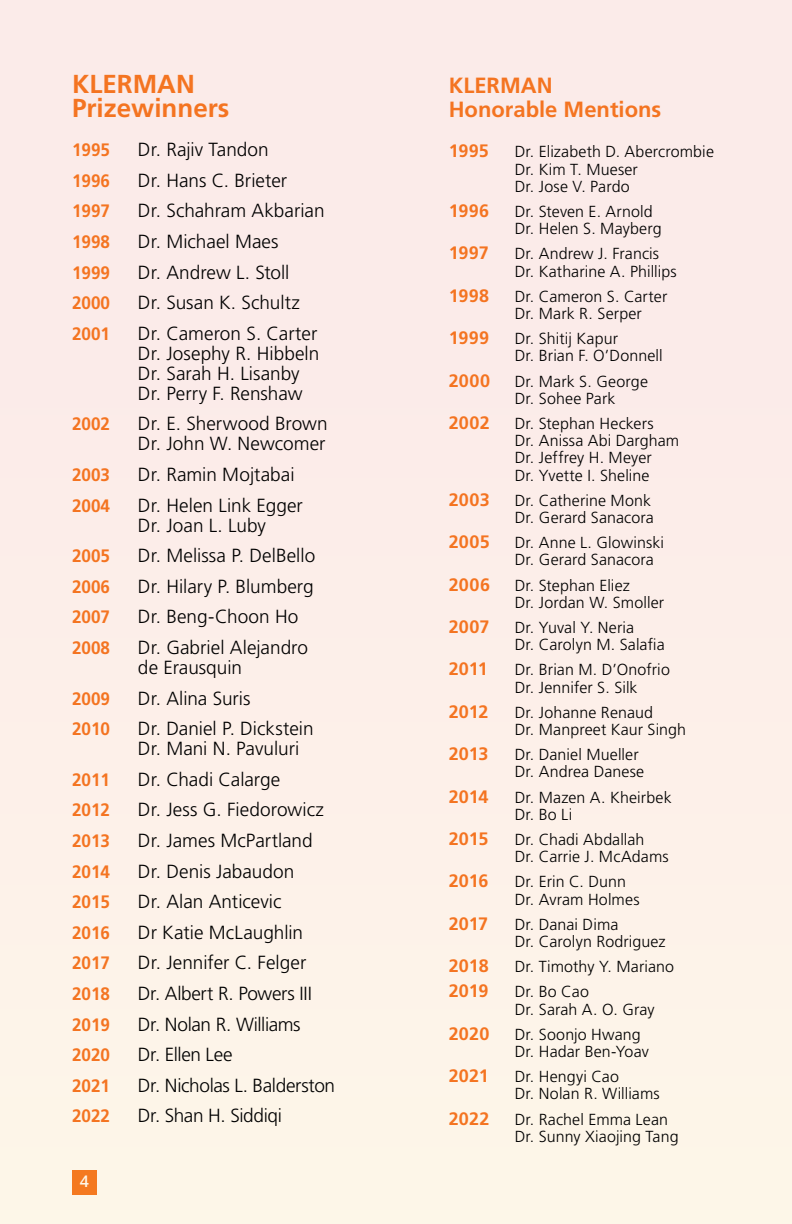
<style>
.page{position:relative;width:792px;height:1224px;background:#fceee9}
.page>*{position:absolute;margin:0;border:0;box-sizing:border-box;transform-origin:0 0}
.t1{font:700 26px/24px "Frutiger LT Std";color:#f47421}
.t2{font:700 22px/24px "Frutiger LT Std";color:#f47421}
.t3{font:300 19px/20px "Frutiger LT Std";color:#000}
.t4{font:300 19px "Frutiger LT Std";letter-spacing:-.02em;color:#000}
.t5{font:700 18px "Frutiger LT Std";color:#f47421;scale:.95 1}
.t6{font:700 18px "Frutiger LT Std";color:#f47421}
.t7{font:300 16px/17.2px "Frutiger LT Std";letter-spacing:.005em;color:#000}
.t8{font:600 16px "Open Sans";color:#fff}
</style>
<div class="page">
<h1 class="t1" style="left:72px;top:72px;width:159px">KLERMAN<br>Prizewinners</h1>
<p class="t5" style="left:72px;top:139px;width:42px">1995</p>
<p class="t3" style="left:138px;top:140px;width:132px">Dr. Rajiv Tandon</p>
<p class="t5" style="left:72px;top:170px;width:42px">1996</p>
<p class="t3" style="left:138px;top:171px;width:151px">Dr. Hans C. Brieter</p>
<p class="t5" style="left:72px;top:201px;width:42px">1997</p>
<p class="t3" style="left:138px;top:201px;width:188px">Dr. Schahram Akbarian</p>
<p class="t5" style="left:72px;top:231px;width:42px">1998</p>
<p class="t3" style="left:138px;top:232px;width:142px">Dr. Michael Maes</p>
<p class="t5" style="left:72px;top:262px;width:42px">1999</p>
<p class="t3" style="left:138px;top:262px;width:153px">Dr. Andrew L. Stoll</p>
<p class="t5" style="left:72px;top:292px;width:42px">2000</p>
<p class="t3" style="left:138px;top:293px;width:163px">Dr. Susan K. Schultz</p>
<p class="t5" style="left:72px;top:323px;width:42px">2001</p>
<p class="t3" style="left:138px;top:324px;width:183px">Dr. Cameron S. Carter<br>Dr. Josephy R. Hibbeln<br>Dr. Sarah H. Lisanby<br>Dr. Perry F. Renshaw</p>
<p class="t5" style="left:72px;top:414px;width:42px">2002</p>
<p class="t3" style="left:138px;top:414px;width:191px">Dr. E. Sherwood Brown<br>Dr. John W. Newcomer</p>
<p class="t5" style="left:72px;top:464px;width:42px">2003</p>
<p class="t3" style="left:138px;top:465px;width:158px">Dr. Ramin Mojtabai</p>
<p class="t5" style="left:72px;top:495px;width:42px">2004</p>
<p class="t3" style="left:138px;top:495px;width:166px">Dr. Helen Link Egger<br>Dr. Joan L. Luby</p>
<p class="t5" style="left:72px;top:545px;width:42px">2005</p>
<p class="t3" style="left:138px;top:546px;width:179px">Dr. Melissa P. DelBello</p>
<p class="t5" style="left:72px;top:576px;width:42px">2006</p>
<p class="t3" style="left:138px;top:577px;width:177px">Dr. Hilary P. Blumberg</p>
<p class="t5" style="left:72px;top:607px;width:42px">2007</p>
<p class="t3" style="left:138px;top:607px;width:162px">Dr. Beng-Choon Ho</p>
<p class="t5" style="left:72px;top:637px;width:42px">2008</p>
<p class="t3" style="left:138px;top:638px;width:172px">Dr. Gabriel Alejandro de Erausquin</p>
<p class="t5" style="left:72px;top:688px;width:42px">2009</p>
<p class="t3" style="left:138px;top:688px;width:114px">Dr. Alina Suris</p>
<p class="t5" style="left:72px;top:718px;width:42px">2010</p>
<p class="t3" style="left:138px;top:719px;width:177px">Dr. Daniel P. Dickstein<br>Dr. Mani N. Pavuluri</p>
<p class="t5" style="left:72px;top:769px;width:42px">2011</p>
<p class="t3" style="left:138px;top:770px;width:144px">Dr. Chadi Calarge</p>
<p class="t5" style="left:72px;top:800px;width:42px">2012</p>
<p class="t3" style="left:138px;top:800px;width:188px">Dr. Jess G. Fiedorowicz</p>
<p class="t5" style="left:72px;top:830px;width:42px">2013</p>
<p class="t3" style="left:138px;top:831px;width:176px">Dr. James McPartland</p>
<p class="t5" style="left:72px;top:861px;width:42px">2014</p>
<p class="t3" style="left:138px;top:861px;width:158px">Dr. Denis Jabaudon</p>
<p class="t5" style="left:72px;top:891px;width:42px">2015</p>
<p class="t3" style="left:138px;top:892px;width:145px">Dr. Alan Anticevic</p>
<p class="t5" style="left:72px;top:922px;width:42px">2016</p>
<p class="t3" style="left:138px;top:923px;width:167px">Dr Katie McLaughlin</p>
<p class="t5" style="left:72px;top:953px;width:42px">2017</p>
<p class="t3" style="left:138px;top:953px;width:170px">Dr. Jennifer C. Felger</p>
<p class="t5" style="left:72px;top:983px;width:42px">2018</p>
<p class="t4" style="left:138px;top:983px;width:176px">Dr. Albert R. Powers III</p>
<p class="t5" style="left:72px;top:1014px;width:42px">2019</p>
<p class="t4" style="left:138px;top:1013px;width:164px">Dr. Nolan R. Williams</p>
<p class="t5" style="left:72px;top:1044px;width:42px">2020</p>
<p class="t4" style="left:138px;top:1044px;width:96px">Dr. Ellen Lee</p>
<p class="t5" style="left:72px;top:1075px;width:42px">2021</p>
<p class="t4" style="left:138px;top:1075px;width:199px">Dr. Nicholas L. Balderston</p>
<p class="t5" style="left:72px;top:1106px;width:42px">2022</p>
<p class="t4" style="left:138px;top:1105px;width:145px">Dr. Shan H. Siddiqi</p>
<p class="t8" style="left:80px;top:1170px;width:11px">4</p>
<h2 class="t2" style="left:449px;top:73px;width:214px">KLERMAN<br>Honorable Mentions</h2>
<p class="t6" style="left:449px;top:140px;width:42px">1995</p>
<p class="t7" style="left:515px;top:143px;width:201px">Dr. Elizabeth D. Abercrombie<br>Dr. Kim T. Mueser<br>Dr. Jose V. Pardo</p>
<p class="t6" style="left:449px;top:200px;width:42px">1996</p>
<p class="t7" style="left:515px;top:203px;width:148px">Dr. Steven E. Arnold<br>Dr. Helen S. Mayberg</p>
<p class="t6" style="left:449px;top:242px;width:41px">1997</p>
<p class="t7" style="left:515px;top:245px;width:164px">Dr. Andrew J. Francis<br>Dr. Katharine A. Phillips</p>
<p class="t6" style="left:449px;top:285px;width:42px">1998</p>
<p class="t7" style="left:515px;top:288px;width:154px">Dr. Cameron S. Carter<br>Dr. Mark R. Serper</p>
<p class="t6" style="left:449px;top:327px;width:42px">1999</p>
<p class="t7" style="left:515px;top:330px;width:149px">Dr. Shitij Kapur<br>Dr. Brian F. O’Donnell</p>
<p class="t6" style="left:449px;top:370px;width:43px">2000</p>
<p class="t7" style="left:515px;top:373px;width:135px">Dr. Mark S. George<br>Dr. Sohee Park</p>
<p class="t6" style="left:449px;top:412px;width:43px">2002</p>
<p class="t7" style="left:515px;top:415px;width:166px">Dr. Stephan Heckers<br>Dr. Anissa Abi Dargham<br>Dr. Jeffrey H. Meyer<br>Dr. Yvette I. Sheline</p>
<p class="t6" style="left:449px;top:489px;width:43px">2003</p>
<p class="t7" style="left:515px;top:492px;width:141px">Dr. Catherine Monk<br>Dr. Gerard Sanacora</p>
<p class="t6" style="left:449px;top:531px;width:43px">2005</p>
<p class="t7" style="left:515px;top:534px;width:151px">Dr. Anne L. Glowinski<br>Dr. Gerard Sanacora</p>
<p class="t6" style="left:449px;top:574px;width:43px">2006</p>
<p class="t7" style="left:515px;top:577px;width:151px">Dr. Stephan Eliez<br>Dr. Jordan W. Smoller</p>
<p class="t6" style="left:449px;top:616px;width:42px">2007</p>
<p class="t7" style="left:515px;top:619px;width:152px">Dr. Yuval Y. Neria<br>Dr. Carolyn M. Salafia</p>
<p class="t6" style="left:449px;top:658px;width:41px">2011</p>
<p class="t7" style="left:515px;top:661px;width:157px">Dr. Brian M. D’Onofrio<br>Dr. Jennifer S. Silk</p>
<p class="t6" style="left:449px;top:701px;width:41px">2012</p>
<p class="t7" style="left:515px;top:704px;width:173px">Dr. Johanne Renaud<br>Dr. Manpreet Kaur Singh</p>
<p class="t6" style="left:449px;top:743px;width:41px">2013</p>
<p class="t7" style="left:515px;top:746px;width:131px">Dr. Daniel Mueller<br>Dr. Andrea Danese</p>
<p class="t6" style="left:449px;top:786px;width:41px">2014</p>
<p class="t7" style="left:515px;top:789px;width:158px">Dr. Mazen A. Kheirbek<br>Dr. Bo Li</p>
<p class="t6" style="left:449px;top:828px;width:41px">2015</p>
<p class="t7" style="left:515px;top:831px;width:155px">Dr. Chadi Abdallah<br>Dr. Carrie J. McAdams</p>
<p class="t6" style="left:449px;top:870px;width:41px">2016</p>
<p class="t7" style="left:515px;top:873px;width:126px">Dr. Erin C. Dunn<br>Dr. Avram Holmes</p>
<p class="t6" style="left:449px;top:913px;width:41px">2017</p>
<p class="t7" style="left:515px;top:916px;width:153px">Dr. Danai Dima<br>Dr. Carolyn Rodriguez</p>
<p class="t6" style="left:449px;top:955px;width:41px">2018</p>
<p class="t7" style="left:515px;top:958px;width:161px">Dr. Timothy Y. Mariano</p>
<p class="t6" style="left:449px;top:980px;width:41px">2019</p>
<p class="t7" style="left:515px;top:983px;width:141px">Dr. Bo Cao<br>Dr. Sarah A. O. Gray</p>
<p class="t6" style="left:449px;top:1023px;width:42px">2020</p>
<p class="t7" style="left:515px;top:1026px;width:136px">Dr. Soonjo Hwang<br>Dr. Hadar Ben-Yoav</p>
<p class="t6" style="left:449px;top:1065px;width:42px">2021</p>
<p class="t7" style="left:515px;top:1068px;width:146px">Dr. Hengyi Cao<br>Dr. Nolan R. Williams</p>
<p class="t6" style="left:449px;top:1108px;width:42px">2022</p>
<p class="t7" style="left:515px;top:1111px;width:165px">Dr. Rachel Emma Lean<br>Dr. Sunny Xiaojing Tang</p>
</div>
